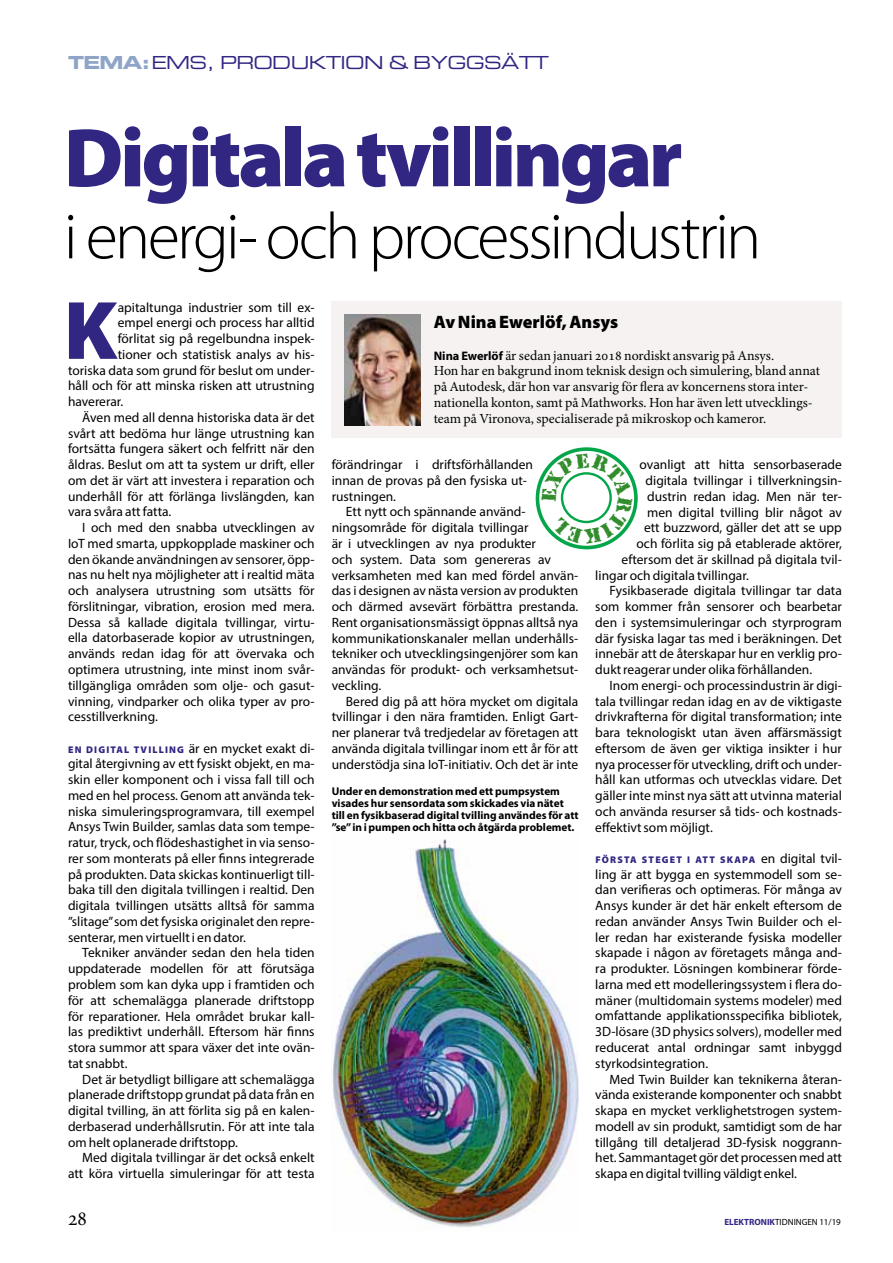
<style>
.page{position:relative;width:893px;height:1263px;background:#fff}
.page>*{position:absolute;margin:0;border:0;box-sizing:border-box;transform-origin:0 0}
.t1{font:900 84px "Myriad Pro";color:#312783}
.t2{font:900 83.55px "Myriad Pro";color:#312783}
.t3{font:300 66px "Myriad Pro";letter-spacing:-.045em;color:#000}
.t4{font:18px "Eurostile Extended Two";letter-spacing:-.04em;color:#312783}
.t5{font:900 18px "Myriad Pro";letter-spacing:-.01em;color:#000}
.t6{font:13.8px/15.8px "Minion Pro";letter-spacing:-.005em;color:#000}
.t7{font:13.5px/15.8px "Myriad Pro";color:#000;text-align:justify}
.t8{font:700 11.25px/12px "Myriad Pro";color:#000}
.t9{font:900 9.75px "Myriad Pro";letter-spacing:.12em;color:#312783}
.t10{font:9px "Myriad Pro";color:#000}
.s1{font-family:"Eurostile Bold Extended Two";color:#8ea5c8}
.s2{font-weight:900;font-size:9.75px;color:#312783}
.s3{font-family:"Myriad Pro";font-weight:700;font-size:12.3px}
.s4{font-weight:400;font-size:13.5px;color:#000}
.s5{font-weight:700;color:#312783}
</style>
<div class="page">
<img style="left:332px;top:839px;width:246px;height:389px">
<div style="left:332px;top:302px;width:510px;height:136px;background:#f5f2f1"></div>
<img style="left:344px;top:315px;width:77px;height:110px">
<svg style="left:536px;top:447px;width:102px;height:102px"></svg>
<h3 class="t4" style="left:68px;top:51px;width:483px"><span class="s1">TEMA:</span>EMS, PRODUKTION &amp; BYGGSÄTT</h3>
<h1 class="t1" style="left:64px;top:110px;width:620px">Digitala tvillingar</h1>
<h3 class="t3" style="left:64px;top:200px;width:699px">i energi- och processindustrin</h3>
<h2 class="t2" style="left:64px;top:283px;width:56px">K</h2>
<p class="t7" style="left:118px;top:299px;width:198px">apitaltunga industrier som till ex-</p>
<p class="t7" style="left:118px;top:315px;width:198px">empel energi och process har alltid</p>
<p class="t7" style="left:118px;top:330px;width:198px">förlitat sig på regelbundna inspek-</p>
<p class="t7" style="left:118px;top:346px;width:198px">tioner och statistisk analys av his-</p>
<p class="t7" style="left:68px;top:362px;width:248px">toriska data som grund för beslut om under-</p>
<p class="t7" style="left:68px;top:378px;width:248px">håll och för att minska risken att utrustning</p>
<p class="t7" style="left:68px;top:393px;width:57px">havererar.</p>
<p class="t7" style="left:82px;top:409px;width:234px">Även med all denna historiska data är det</p>
<p class="t7" style="left:68px;top:425px;width:248px">svårt att bedöma hur länge utrustning kan</p>
<p class="t7" style="left:68px;top:441px;width:248px">fortsätta fungera säkert och felfritt när den</p>
<p class="t7" style="left:68px;top:456px;width:248px">åldras. Beslut om att ta system ur drift, eller</p>
<p class="t7" style="left:68px;top:472px;width:248px">om det är värt att investera i reparation och</p>
<p class="t7" style="left:68px;top:488px;width:248px">underhåll för att förlänga livslängden, kan</p>
<p class="t7" style="left:68px;top:504px;width:105px">vara svåra att fatta.</p>
<p class="t7" style="left:82px;top:519px;width:234px">I och med den snabba utvecklingen av</p>
<p class="t7" style="left:68px;top:535px;width:248px">IoT med smarta, uppkopplade maskiner och</p>
<p class="t7" style="left:68px;top:551px;width:248px">den ökande användningen av sensorer, öpp-</p>
<p class="t7" style="left:68px;top:567px;width:248px">nas nu helt nya möjligheter att i realtid mäta</p>
<p class="t7" style="left:68px;top:583px;width:248px">och analysera utrustning som utsätts för</p>
<p class="t7" style="left:68px;top:598px;width:248px">förslitningar, vibration, erosion med mera.</p>
<p class="t7" style="left:68px;top:614px;width:248px">Dessa så kallade digitala tvillingar, virtu-</p>
<p class="t7" style="left:68px;top:630px;width:248px">ella datorbaserade kopior av utrustningen,</p>
<p class="t7" style="left:68px;top:646px;width:248px">används redan idag för att övervaka och</p>
<p class="t7" style="left:68px;top:661px;width:248px">optimera utrustning, inte minst inom svår-</p>
<p class="t7" style="left:68px;top:677px;width:248px">tillgängliga områden som olje- och gasut-</p>
<p class="t7" style="left:68px;top:693px;width:248px">vinning, vindparker och olika typer av pro-</p>
<p class="t7" style="left:68px;top:709px;width:91px">cesstillverkning.</p>
<p class="t7" style="left:68px;top:740px;width:248px"><span class="s2">En digital tvilling</span> är en mycket exakt di&shy;gital återgivning av ett fysiskt objekt, en ma&shy;skin eller komponent och i vissa fall till och med en hel process. Genom att använda tek&shy;niska simuleringsprogramvara, till exempel Ansys Twin Builder, samlas data som tempe&shy;ratur, tryck, och flödeshastighet in via senso&shy;rer som monterats på eller finns integrerade på produkten. Data skickas kontinuerligt till&shy;baka till den digitala tvillingen i realtid. Den digitala tvillingen utsätts alltså för samma ”slitage” som det fysiska originalet den repre&shy;senterar, men virtuellt i en dator.</p>
<p class="t7" style="left:68px;top:945px;width:248px;text-indent:14px">Tekniker använder sedan den hela tiden uppdaterade modellen för att förutsäga problem som kan dyka upp i framtiden och för att schemalägga planerade driftstopp för reparationer. Hela området brukar kal - las prediktivt underhåll. Eftersom här finns stora summor att spara växer det inte ovän&shy;tat snabbt.</p>
<p class="t7" style="left:68px;top:1071px;width:248px;text-indent:14px">Det är betydligt billigare att schemalägga planerade driftstopp grundat på data från en digital tvilling, än att förlita sig på en kalen&shy;derbaserad underhållsrutin. För att inte tala om helt oplanerade driftstopp.</p>
<p class="t7" style="left:68px;top:1150px;width:248px;text-align:right">Med digitala tvillingar är det också enkelt att köra virtuella simuleringar för att testa</p>
<h3 class="t5" style="left:434px;top:312px;width:186px">Av Nina Ewerlöf, Ansys</h3>
<p class="t6" style="left:434px;top:347px;width:388px"><span class="s3">Nina Ewerlöf</span> är sedan januari 2018 nordiskt ansvarig på Ansys.<br>Hon har en bakgrund inom teknisk design och simulering, bland annat på Autodesk, där hon var ansvarig för flera av koncernens stora inter&shy;nationella konton, samt på Mathworks. Hon har även lett utvecklings&shy;team på Vironova, specialiserade på mikroskop och kameror.</p>
<p class="t7" style="left:332px;top:457px;width:203px;text-align:left">förändringar i driftsförhållanden innan de provas på den fysiska ut&shy;rustningen.</p>
<p class="t7" style="left:332px;top:504px;width:248px;text-align:left;text-indent:14px">Ett nytt och spännande använd&shy;ningsområde för digitala tvillingar<br>är i utvecklingen av nya produkter<br>och system. Data som genereras av verksamheten med kan med fördel använ&shy;das i designen av nästa version av produkten och därmed avsevärt förbättra prestanda.<br>Rent organisationsmässigt öppnas alltså nya kommunikationskanaler mellan underhålls&shy;tekniker och utvecklingsingenjörer som kan användas för produkt- och verksamhetsut&shy;veckling.</p>
<p class="t7" style="left:332px;top:693px;width:248px;text-indent:14px">Bered dig på att höra mycket om digitala tvillingar i den nära framtiden. Enligt Gart&shy;ner planerar två tredjedelar av företagen att använda digitala tvillingar inom ett år för att understödja sina IoT-initiativ. Och det är inte</p>
<p class="t8" style="left:332px;top:785px;width:248px">Under en demonstration med ett pumpsystem visades hur sensordata som skickades via nätet till en fysikbaserad digital tvilling användes för att ”se” in i pumpen och hitta och åtgärda problemet.</p>
<p class="t7" style="left:640px;top:457px;width:204px">ovanligt att hitta sensorbaserade</p>
<p class="t7" style="left:646px;top:472px;width:198px">digitala tvillingar i tillverkningsin-</p>
<p class="t7" style="left:647px;top:488px;width:196px">dustrin redan idag. Men när ter-</p>
<p class="t7" style="left:647px;top:504px;width:196px">men digital tvilling blir något av</p>
<p class="t7" style="left:644px;top:520px;width:199px">ett buzzword, gäller det att se upp</p>
<p class="t7" style="left:637px;top:535px;width:207px">och förlita sig på etablerade aktörer,</p>
<p class="t7" style="left:622px;top:551px;width:222px">eftersom det är skillnad på digitala tvil-</p>
<p class="t7" style="left:595px;top:567px;width:155px">lingar och digitala tvillingar.</p>
<p class="t7" style="left:610px;top:583px;width:234px">Fysikbaserade digitala tvillingar tar data</p>
<p class="t7" style="left:595px;top:598px;width:248px">som kommer från sensorer och bearbetar</p>
<p class="t7" style="left:595px;top:614px;width:248px">den i systemsimuleringar och styrprogram</p>
<p class="t7" style="left:595px;top:630px;width:248px">där fysiska lagar tas med i beräkningen. Det</p>
<p class="t7" style="left:595px;top:646px;width:248px">innebär att de återskapar hur en verklig pro-</p>
<p class="t7" style="left:595px;top:661px;width:218px">dukt reagerar under olika förhållanden.</p>
<p class="t7" style="left:610px;top:677px;width:234px">Inom energi- och processindustrin är digi-</p>
<p class="t7" style="left:595px;top:693px;width:248px">tala tvillingar redan idag en av de viktigaste</p>
<p class="t7" style="left:595px;top:709px;width:248px">drivkrafterna för digital transformation; inte</p>
<p class="t7" style="left:595px;top:724px;width:248px">bara teknologiskt utan även affärsmässigt</p>
<p class="t7" style="left:595px;top:740px;width:248px">eftersom de även ger viktiga insikter i hur</p>
<p class="t7" style="left:595px;top:756px;width:248px">nya processer för utveckling, drift och under-</p>
<p class="t7" style="left:595px;top:772px;width:248px">håll kan utformas och utvecklas vidare. Det</p>
<p class="t7" style="left:595px;top:787px;width:248px">gäller inte minst nya sätt att utvinna material</p>
<p class="t7" style="left:595px;top:803px;width:248px">och använda resurser så tids- och kostnads-</p>
<p class="t7" style="left:595px;top:819px;width:119px">effektivt som möjligt.</p>
<p class="t9" style="left:595px;top:854px;width:248px">Första steget i att skapa <span class="s4">en digital tvil-</span></p>
<p class="t7" style="left:595px;top:866px;width:248px">ling är att bygga en systemmodell som se&shy;dan verifieras och optimeras. För många av Ansys kunder är det här enkelt eftersom de redan använder Ansys Twin Builder och el&shy;ler redan har existerande fysiska modeller skapade i någon av företagets många and&shy;ra produkter. Lösningen kombinerar förde&shy;larna med ett modelleringssystem i flera do&shy;mäner (multidomain systems modeler) med omfattande applikationsspecifika bibliotek, 3D-lösare (3D physics solvers), modeller med reducerat antal ordningar samt inbyggd styrkodsintegration.</p>
<p class="t7" style="left:595px;top:1071px;width:248px;text-indent:14px">Med Twin Builder kan teknikerna återan&shy;vända existerande komponenter och snabbt skapa en mycket verklighetstrogen system&shy;modell av sin produkt, samtidigt som de har tillgång till detaljerad 3D-fysisk noggrann&shy;het. Sammantaget gör det processen med att skapa en digital tvilling väldigt enkel.</p>
<p class="t10" style="left:724px;top:1216px;width:118px"><span class="s5">ELEKTRONIK</span>TIDNINGEN 11/19</p>
</div>
